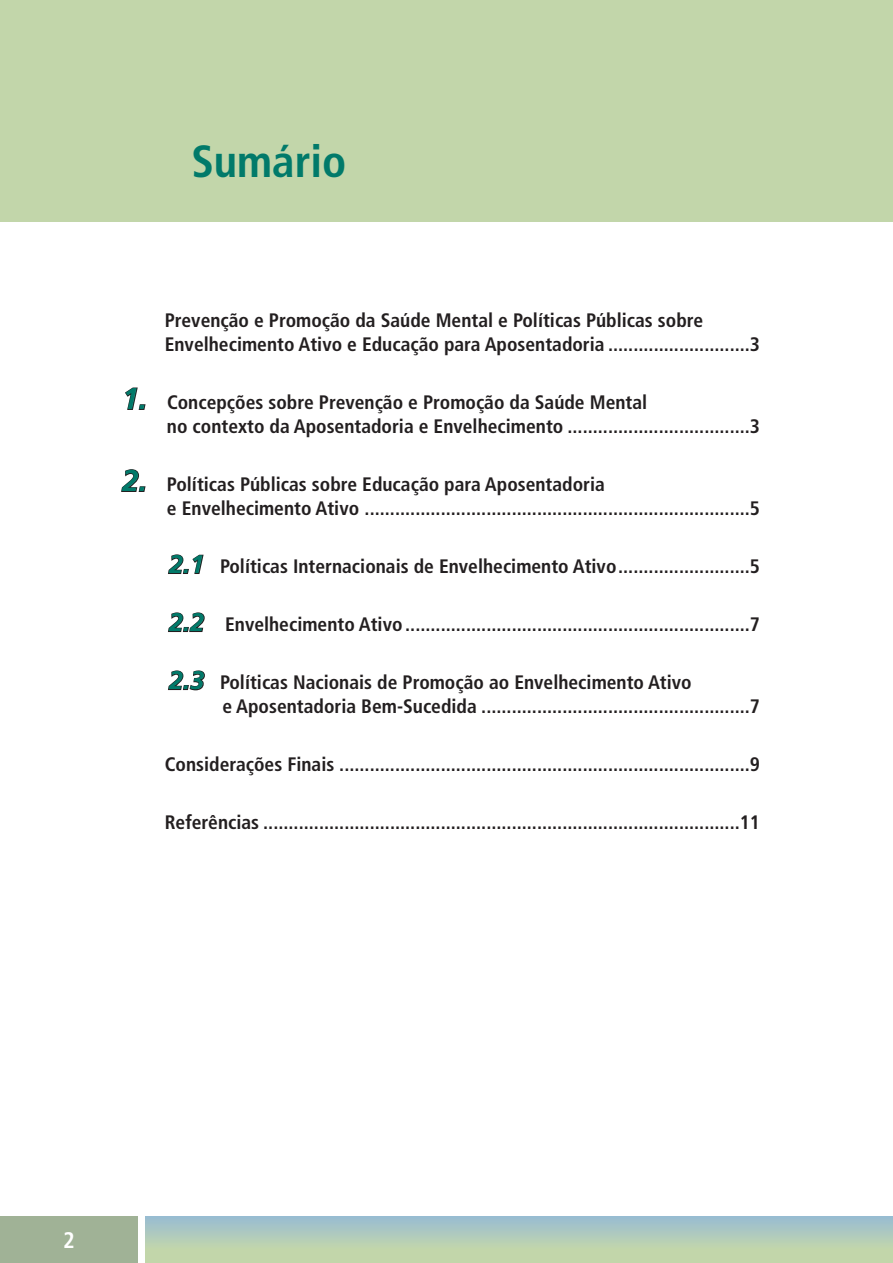
<style>
.page{position:relative;width:893px;height:1263px;background:#fff}
.page>*{position:absolute;margin:0;border:0;box-sizing:border-box;transform-origin:0 0}
.t1{font:700 condensed 45px "Frutiger LT Std";color:#017a6a}
.t2{font:700 condensed 22.5px "Frutiger LT Std";color:#fff}
.t3{font:700 condensed 19.5px/24px "Frutiger LT Std";color:#231f20}
.s1{font-style:italic;font-stretch:normal;font-size:30px;color:#017a6a}
.s2{font-style:italic;font-stretch:normal;font-size:25.5px;color:#017a6a}
</style>
<div class="page">
<div style="left:0;top:1216px;width:138px;height:47px;background:#a0b296"></div>
<div style="left:146px;top:1216px;width:747px;height:47px;background:linear-gradient(to bottom,#9bbed0,#ccdca1)"></div>
<div style="left:0;top:0;width:893px;height:221px;background:#c2d6aa"></div>
<svg style="left:125px;top:387px;width:21px;height:23px"></svg>
<svg style="left:121px;top:469px;width:25px;height:23px"></svg>
<svg style="left:168px;top:554px;width:36px;height:20px"></svg>
<svg style="left:168px;top:612px;width:37px;height:20px"></svg>
<svg style="left:168px;top:670px;width:37px;height:21px"></svg>
<h1 class="t1" style="left:191px;top:135px;width:157px">Sumário</h1>
<p class="t3" style="left:165px;top:308px;width:597px">Prevenção e Promoção da Saúde Mental e Políticas Públicas sobre<br>Envelhecimento Ativo e Educação para Aposentadoria ............................3</p>
<p class="t3" style="left:167px;top:390px;width:595px;text-indent:-45px"><span class="s1">1.</span> Concepções sobre Prevenção e Promoção da Saúde Mental<br>no contexto da Aposentadoria e Envelhecimento ....................................3</p>
<p class="t3" style="left:167px;top:472px;width:595px;text-indent:-45px"><span class="s1">2.</span> Políticas Públicas sobre Educação para Aposentadoria<br>e Envelhecimento Ativo ............................................................................5</p>
<p class="t3" style="left:169px;top:554px;width:593px"><span class="s2">2.1</span> Políticas Internacionais de Envelhecimento Ativo..........................5</p>
<p class="t3" style="left:169px;top:612px;width:593px"><span class="s2">2.2</span> Envelhecimento Ativo ....................................................................7</p>
<p class="t3" style="left:222px;top:670px;width:539px;text-indent:-53px"><span class="s2">2.3</span> Políticas Nacionais de Promoção ao Envelhecimento Ativo<br>e Aposentadoria Bem-Sucedida .....................................................7</p>
<p class="t3" style="left:165px;top:753px;width:597px">Considerações Finais .................................................................................9</p>
<p class="t3" style="left:165px;top:811px;width:597px">Referências ..............................................................................................11</p>
<p class="t2" style="left:63px;top:1226px;width:13px">2</p>
</div>
